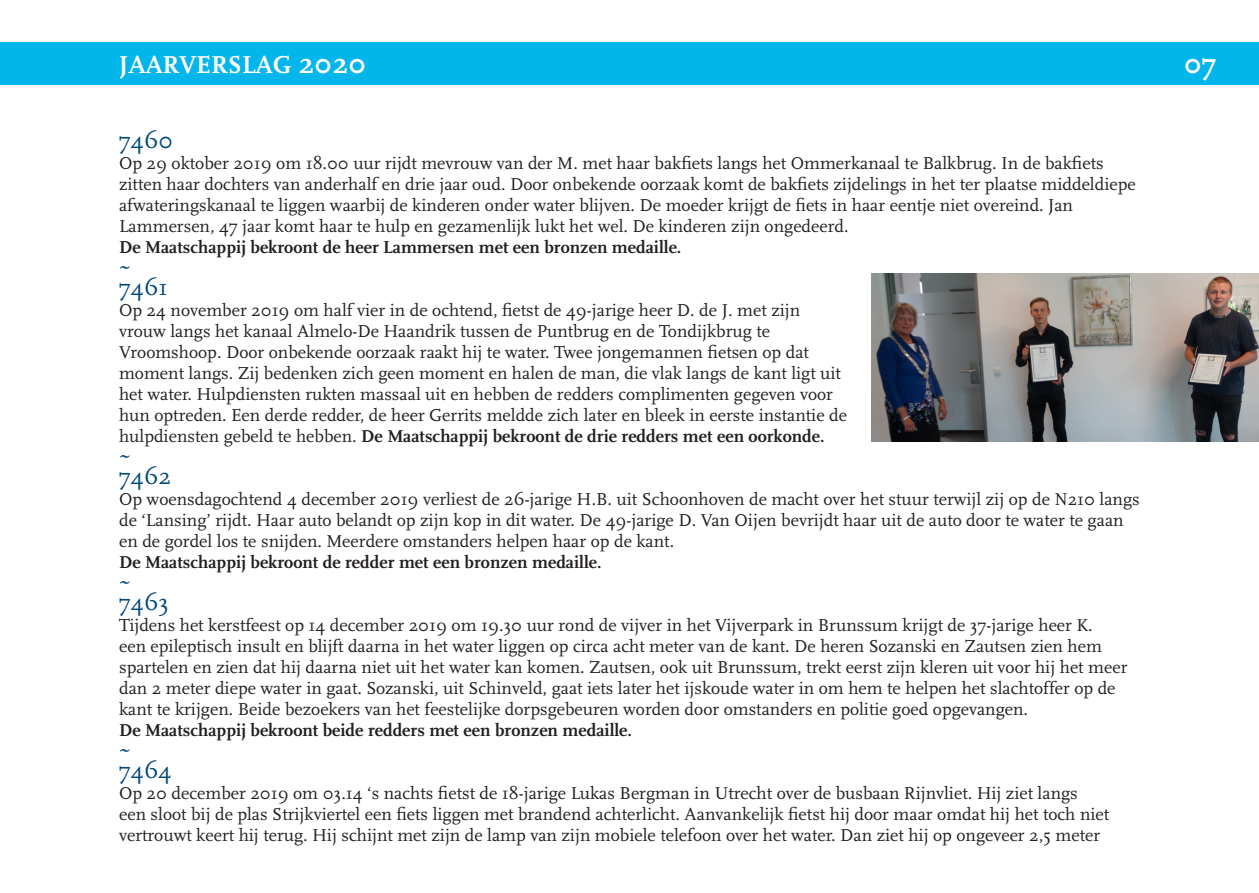
<style>
.page{position:relative;width:1259px;height:893px;background:#fff}
.page>*{position:absolute;margin:0;border:0;box-sizing:border-box;transform-origin:0 0}
.t1{font:700 30px "Scala";color:#fff}
.t2{font:27px "Scala";color:#01497b}
.t3{font:700 25.5px "Scala";color:#fff}
.t4{font:24px "Scala";color:#01497b}
.t5{font:18px/21px "Scala";color:#231f20}
.t6{font:700 18px "Scala";color:#231f20}
.s1{font-size:30px}
.s2{font-weight:700}
</style>
<div class="page">
<div style="left:0;top:43px;width:1259px;height:42px;background:#02b5eb"></div>
<img style="left:872px;top:274px;width:387px;height:168px">
<p class="t3" style="left:119px;top:51px;width:249px">JAARVERSLAG <span class="s1">2020</span></p>
<p class="t1" style="left:1183px;top:47px;width:34px">07</p>
<p class="t4" style="left:119px;top:127px;width:56px">7460</p>
<p class="t5" style="left:119px;top:152px;width:1018px">Op 29 oktober 2019 om 18.00 uur rijdt mevrouw van der M. met haar bakfiets langs het Ommerkanaal te Balkbrug. In de bakfiets zitten haar dochters van anderhalf en drie jaar oud. Door onbekende oorzaak komt de bakfiets zijdelings in het ter plaatse middeldiepe afwateringskanaal te liggen waarbij de kinderen onder water blijven. De moeder krijgt de fiets in haar eentje niet overeind. Jan Lammersen, 47 jaar komt haar te hulp en gezamenlijk lukt het wel. De kinderen zijn ongedeerd.</p>
<p class="t6" style="left:119px;top:236px;width:564px">De Maatschappij bekroont de heer Lammersen met een bronzen medaille.</p>
<p class="t2" style="left:119px;top:259px;width:14px">~</p>
<p class="t4" style="left:119px;top:274px;width:50px">7461</p>
<p class="t5" style="left:119px;top:299px;width:729px">Op 24 november 2019 om half vier in de ochtend, fietst de 49-jarige heer D. de J. met zijn vrouw langs het kanaal Almelo-De Haandrik tussen de Puntbrug en de Tondijkbrug te Vroomshoop. Door onbekende oorzaak raakt hij te water. Twee jongemannen fietsen op dat moment langs. Zij bedenken zich geen moment en halen de man, die vlak langs de kant ligt uit het water. Hulpdiensten rukten massaal uit en hebben de redders complimenten gegeven voor hun optreden. Een derde redder, de heer Gerrits meldde zich later en bleek in eerste instantie de hulpdiensten gebeld te hebben. <span class="s2">De Maatschappij bekroont de drie redders met een oorkonde.</span></p>
<p class="t2" style="left:119px;top:448px;width:14px">~</p>
<p class="t4" style="left:119px;top:463px;width:54px">7462</p>
<p class="t5" style="left:119px;top:488px;width:1022px">Op woensdagochtend 4 december 2019 verliest de 26-jarige H.B. uit Schoonhoven de macht over het stuur terwijl zij op de N210 langs de ‘Lansing’ rijdt. Haar auto belandt op zijn kop in dit water. De 49-jarige D. Van Oijen bevrijdt haar uit de auto door te water te gaan en de gordel los te snijden. Meerdere omstanders helpen haar op de kant.</p>
<p class="t6" style="left:119px;top:551px;width:484px">De Maatschappij bekroont de redder met een bronzen medaille.</p>
<p class="t2" style="left:119px;top:574px;width:14px">~</p>
<p class="t4" style="left:119px;top:589px;width:51px">7463</p>
<p class="t5" style="left:119px;top:614px;width:1010px">Tijdens het kerstfeest op 14 december 2019 om 19.30 uur rond de vijver in het Vijverpark in Brunssum krijgt de 37-jarige heer K.<br>een epileptisch insult en blijft daarna in het water liggen op circa acht meter van de kant. De heren Sozanski en Zautsen zien hem spartelen en zien dat hij daarna niet uit het water kan komen. Zautsen, ook uit Brunssum, trekt eerst zijn kleren uit voor hij het meer dan 2 meter diepe water in gaat. Sozanski, uit Schinveld, gaat iets later het ijskoude water in om hem te helpen het slachtoffer op de kant te krijgen. Beide bezoekers van het feestelijke dorpsgebeuren worden door omstanders en politie goed opgevangen.</p>
<p class="t6" style="left:119px;top:719px;width:514px">De Maatschappij bekroont beide redders met een bronzen medaille.</p>
<p class="t2" style="left:119px;top:742px;width:14px">~</p>
<p class="t4" style="left:119px;top:757px;width:54px">7464</p>
<p class="t5" style="left:119px;top:782px;width:991px">Op 20 december 2019 om 03.14 ‘s nachts fietst de 18-jarige Lukas Bergman in Utrecht over de busbaan Rijnvliet. Hij ziet langs een sloot bij de plas Strijkviertel een fiets liggen met brandend achterlicht. Aanvankelijk fietst hij door maar omdat hij het toch niet vertrouwt keert hij terug. Hij schijnt met zijn de lamp van zijn mobiele telefoon over het water. Dan ziet hij op ongeveer 2,5 meter</p>
</div>
